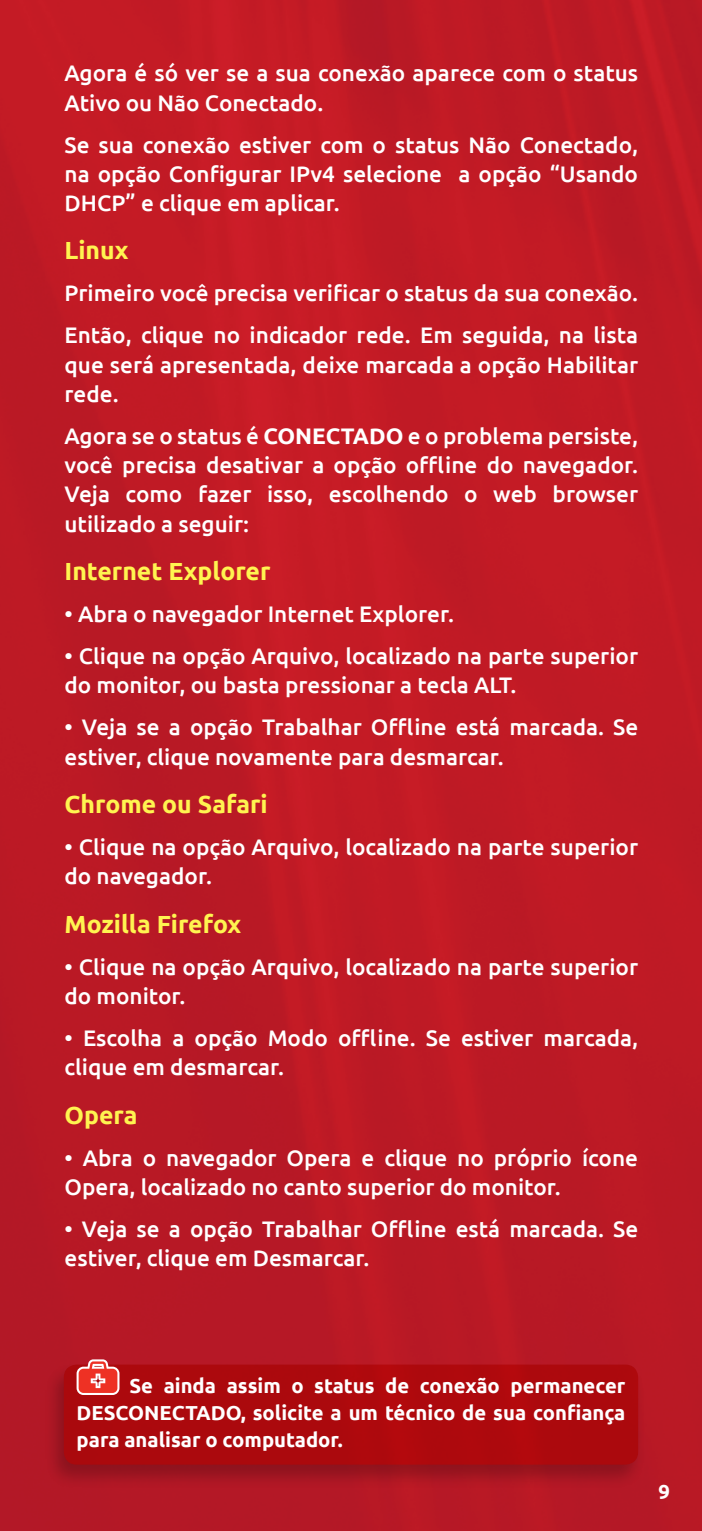
<style>
.page{position:relative;width:702px;height:1531px;background:#fff}
.page>*{position:absolute;margin:0;border:0;box-sizing:border-box;transform-origin:0 0}
.t1{font:700 24.75px "Ubuntu";color:#fff450}
.t2{font:500 22.5px/29.2px "Ubuntu";color:#fff}
.t3{font:700 20.25px/27px "Ubuntu";color:#fff;text-align:justify}
.s1{font-weight:700}
</style>
<div class="page">
<img style="left:0;top:0;width:702px;height:1531px">
<div style="left:43px;top:1361px;width:602px;height:129px;background:#000;opacity:.3"></div>
<div style="left:64px;top:1364px;width:574px;height:100px;background:#ac090d;border-radius:13px"></div>
<svg style="left:77px;top:1359px;width:42px;height:36px"></svg>
<p class="t2" style="left:64px;top:58px;width:575px">Agora é só ver se a sua conexão aparece com o status<br>Ativo ou Não Conectado.</p>
<p class="t2" style="left:64px;top:129px;width:575px;text-align:justify">Se sua conexão estiver com o status Não Conectado, na opção Configurar IPv4 selecione a opção “Usando DHCP” e clique em aplicar.</p>
<p class="t1" style="left:64px;top:236px;width:65px">Linux</p>
<p class="t2" style="left:64px;top:272px;width:575px;line-height:42.1px">Primeiro você precisa verificar o status da sua conexão.<br>Então, clique no indicador rede. Em seguida, na lista</p>
<p class="t2" style="left:64px;top:349px;width:575px">que será apresentada, deixe marcada a opção Habilitar rede.</p>
<p class="t2" style="left:64px;top:420px;width:575px;text-align:justify">Agora se o status é <span class="s1">CONECTADO</span> e o problema persiste, você precisa desativar a opção offline do navegador.<br>Veja como fazer isso, escolhendo o web browser utilizado a seguir:</p>
<p class="t1" style="left:64px;top:556px;width:207px">Internet Explorer</p>
<p class="t2" style="left:64px;top:599px;width:391px">• Abra o navegador Internet Explorer.</p>
<p class="t2" style="left:64px;top:641px;width:575px">• Clique na opção Arquivo, localizado na parte superior do monitor, ou basta pressionar a tecla ALT.</p>
<p class="t2" style="left:64px;top:712px;width:575px">• Veja se a opção Trabalhar Offline está marcada. Se estiver, clique novamente para desmarcar.</p>
<p class="t1" style="left:64px;top:789px;width:205px">Chrome ou Safari</p>
<p class="t2" style="left:64px;top:832px;width:575px">• Clique na opção Arquivo, localizado na parte superior do navegador.</p>
<p class="t1" style="left:64px;top:909px;width:178px">Mozilla Firefox</p>
<p class="t2" style="left:64px;top:951px;width:575px">• Clique na opção Arquivo, localizado na parte superior do monitor.</p>
<p class="t2" style="left:64px;top:1022px;width:575px">• Escolha a opção Modo offline. Se estiver marcada, clique em desmarcar.</p>
<p class="t1" style="left:64px;top:1100px;width:74px">Opera</p>
<p class="t2" style="left:64px;top:1142px;width:575px">• Abra o navegador Opera e clique no próprio ícone<br>Opera, localizado no canto superior do monitor.</p>
<p class="t2" style="left:64px;top:1213px;width:575px">• Veja se a opção Trabalhar Offline está marcada. Se estiver, clique em Desmarcar.</p>
<p class="t3" style="left:77px;top:1372px;width:550px;text-indent:53px">Se ainda assim o status de conexão permanecer DESCONECTADO, solicite a um técnico de sua confiança para analisar o computador.</p>
<p class="t3" style="left:658px;top:1477px;width:13px">9</p>
</div>
